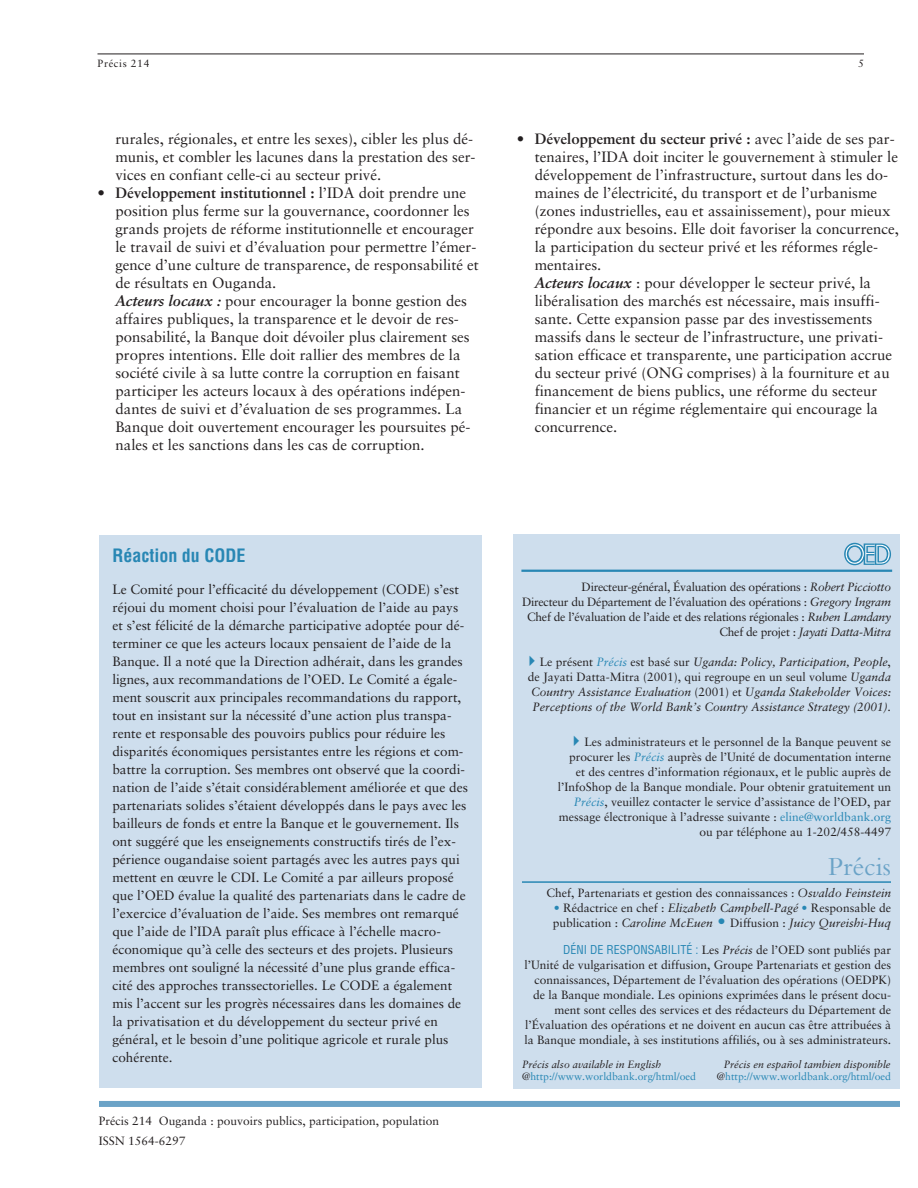
<style>
.page{position:relative;width:918px;height:1188px;background:#fff}
.page>*{position:absolute;margin:0;border:0;box-sizing:border-box;transform-origin:0 0}
.t1{font:27px "Bembo";color:#6ba3c7}
.t2{font:700 condensed 18px "Helvetica";color:#2887b4}
.t3{font:15px/18px "Sabon";color:#231f20}
.t4{font:13.5px/18px "Sabon";color:#231f20}
.t5{font:12px/15px "Sabon";color:#231f20;text-align:right}
.t6{font:italic 12px/15px "Sabon";color:#231f20;text-align:right}
.t7{font:12px/15px "Sabon";letter-spacing:-.02em;color:#231f20;text-align:right}
.t8{font:10.5px "Sabon";color:#2887b4}
.t9{font:italic 10.5px "Sabon";color:#231f20}
.t10{font:10.5px "Sabon";letter-spacing:.055em;color:#231f20}
.s1{font-weight:700}
.s2{font-weight:700;font-style:italic}
.s3{font-style:italic}
.s4{color:#2887b4}
.s5{font-style:normal}
.s6{font-style:italic;color:#2887b4}
.s7{font-style:normal;color:#2887b4}
.s8{font-style:normal;font-size:16.5px;color:#2887b4}
.s9{font-family:"Helvetica";font-stretch:condensed;color:#2887b4}
.s10{color:#231f20}
</style>
<div class="page">
<hr style="left:98px;top:54px;width:766px;height:1px;background:#231f20">
<div style="left:513px;top:535px;width:387px;height:554px;background:#cedeed"></div>
<hr style="left:521px;top:570px;width:371px;height:2px;background:#2887b4">
<svg style="left:844px;top:543px;width:47px;height:22px"></svg>
<hr style="left:522px;top:881px;width:369px;height:2px;background:#2887b4">
<div style="left:99px;top:535px;width:382px;height:553px;background:#cedeed"></div>
<div style="left:99px;top:1101px;width:801px;height:6px;background:#6ba3c7"></div>
<p class="t10" style="left:98px;top:59px;width:53px">Précis 214</p>
<p class="t10" style="left:858px;top:58px;width:7px">5</p>
<p class="t3" style="left:115px;top:131px;width:362px">rurales, régionales, et entre les sexes), cibler les plus dé&shy;munis, et combler les lacunes dans la prestation des ser&shy;vices en confiant celle-ci au secteur privé.</p>
<p class="t3" style="left:115px;top:185px;width:365px;text-indent:-18px">• <span class="s1">Développement institutionnel :</span> l’IDA doit prendre une position plus ferme sur la gouvernance, coordonner les grands projets de réforme institutionnelle et encourager le travail de suivi et d’évaluation pour permettre l’émer&shy;gence d’une culture de transparence, de responsabilité et de résultats en Ouganda.<br><span class="s2">Acteurs locaux :</span> pour encourager la bonne gestion des affaires publiques, la transparence et le devoir de res&shy;ponsabilité, la Banque doit dévoiler plus clairement ses propres intentions. Elle doit rallier des membres de la société civile à sa lutte contre la corruption en faisant participer les acteurs locaux à des opérations indépen&shy;dantes de suivi et d’évaluation de ses programmes. La Banque doit ouvertement encourager les poursuites pé&shy;nales et les sanctions dans les cas de corruption.</p>
<p class="t2" style="left:112px;top:549px;width:135px">Réaction du CODE</p>
<p class="t4" style="left:112px;top:581px;width:357px">Le Comité pour l’efficacité du développement (CODE) s’est réjoui du moment choisi pour l’évaluation de l’aide au pays et s’est félicité de la démarche participative adoptée pour dé&shy;terminer ce que les acteurs locaux pensaient de l’aide de la Banque. Il a noté que la Direction adhérait, dans les grandes lignes, aux recommandations de l’OED. Le Comité a égale&shy;ment souscrit aux principales recommandations du rapport, tout en insistant sur la nécessité d’une action plus transpa&shy;rente et responsable des pouvoirs publics pour réduire les disparités économiques persistantes entre les régions et com&shy;battre la corruption. Ses membres ont observé que la coordi&shy;nation de l’aide s’était considérablement améliorée et que des partenariats solides s’étaient développés dans le pays avec les bailleurs de fonds et entre la Banque et le gouvernement. Ils ont suggéré que les enseignements constructifs tirés de l’ex&shy;périence ougandaise soient partagés avec les autres pays qui mettent en œuvre le CDI. Le Comité a par ailleurs proposé que l’OED évalue la qualité des partenariats dans le cadre de l’exercice d’évaluation de l’aide. Ses membres ont remarqué que l’aide de l’IDA paraît plus efficace à l’échelle macro&shy;économique qu’à celle des secteurs et des projets. Plusieurs membres ont souligné la nécessité d’une plus grande effica&shy;cité des approches transsectorielles. Le CODE a également mis l’accent sur les progrès nécessaires dans les domaines de la privatisation et du développement du secteur privé en général, et le besoin d’une politique agricole et rurale plus cohérente.</p>
<p class="t5" style="left:99px;top:1112px;width:342px;line-height:19.5px;text-align:left">Précis 214 Ouganda : pouvoirs publics, participation, population<br>ISSN 1564-6297</p>
<p class="t3" style="left:535px;top:131px;width:366px;text-indent:-18px">• <span class="s1">Développement du secteur privé :</span> avec l’aide de ses par&shy;tenaires, l’IDA doit inciter le gouvernement à stimuler le développement de l’infrastructure, surtout dans les do&shy;maines de l’électricité, du transport et de l’urbanisme (zones industrielles, eau et assainissement), pour mieux répondre aux besoins. Elle doit favoriser la concurrence, la participation du secteur privé et les réformes régle&shy;mentaires.<br><span class="s2">Acteurs locaux</span> : pour développer le secteur privé, la libéralisation des marchés est nécessaire, mais insuffi&shy;sante. Cette expansion passe par des investissements massifs dans le secteur de l’infrastructure, une privati&shy;sation efficace et transparente, une participation accrue du secteur privé (ONG comprises) à la fourniture et au financement de biens publics, une réforme du secteur financier et un régime réglementaire qui encourage la concurrence.</p>
<p class="t7" style="left:522px;top:581px;width:371px">Directeur-général, Évaluation des opérations : <span class="s3">Robert Picciotto<br></span>Directeur du Département de l’évaluation des opérations : <span class="s3">Gregory Ingram </span>Chef de l’évaluation de l’aide et des relations régionales : <span class="s3">Ruben Lamdany </span>Chef de projet : <span class="s3">Jayati Datta-Mitra</span></p>
<p class="t6" style="left:523px;top:656px;width:369px"><span class="s4">✔</span><span class="s5">Le présent</span> <span class="s4">Précis</span> <span class="s5">est basé sur</span> Uganda: Policy, Participation, People<span class="s5">, de Jayati Datta-Mitra (2001), qui regroupe en un seul volume</span> Uganda Country Assistance Evaluation <span class="s5">(2001) et</span> Uganda Stakeholder Voices:<br>Perceptions of the World Bank’s Country Assistance Strategy (2001).</p>
<p class="t5" style="left:558px;top:735px;width:335px"><span class="s4">✔</span>Les administrateurs et le personnel de la Banque peuvent se procurer les <span class="s6">Précis</span> auprès de l’Unité de documentation interne et des centres d’information régionaux, et le public auprès de l’InfoShop de la Banque mondiale. Pour obtenir gratuitement un <span class="s6">Précis</span>, veuillez contacter le service d’assistance de l’OED, par message électronique à l’adresse suivante : <span class="s4">eline@worldbank.org </span>ou par téléphone au 1-202/458-4497</p>
<h1 class="t1" style="left:828px;top:857px;width:64px">Précis</h1>
<p class="t5" style="left:546px;top:887px;width:346px">Chef, Partenariats et gestion des connaissances : <span class="s3">Osvaldo Feinstein</span></p>
<p class="t6" style="left:553px;top:902px;width:340px;text-align:left"><span class="s7">•</span> <span class="s5">Rédactrice en chef :</span> Elizabeth Campbell-Pagé <span class="s7">•</span> <span class="s5">Responsable de publication :</span> Caroline McEuen <span class="s8">•</span> <span class="s5">Diffusion :</span> Juicy Qureishi-Huq</p>
<p class="t5" style="left:524px;top:944px;width:368px"><span class="s9">DÉNI DE RESPONSABILITÉ :</span> Les <span class="s3">Précis</span> de l’OED sont publiés par<br>l’Unité de vulgarisation et diffusion, Groupe Partenariats et gestion des connaissances, Département de l’évaluation des opérations (OEDPK) de la Banque mondiale. Les opinions exprimées dans le présent docu&shy;ment sont celles des services et des rédacteurs du Département de l’Évaluation des opérations et ne doivent en aucun cas être attribuées à la Banque mondiale, à ses institutions affiliés, ou à ses administrateurs.</p>
<p class="t9" style="left:522px;top:1060px;width:141px">Précis also available in English</p>
<p class="t9" style="left:724px;top:1060px;width:168px">Précis en español tambien disponible</p>
<p class="t8" style="left:522px;top:1072px;width:176px"><span class="s10">@</span>http://www.worldbank.org/html/oed</p>
<p class="t8" style="left:717px;top:1072px;width:176px"><span class="s10">@</span>http://www.worldbank.org/html/oed</p>
</div>
